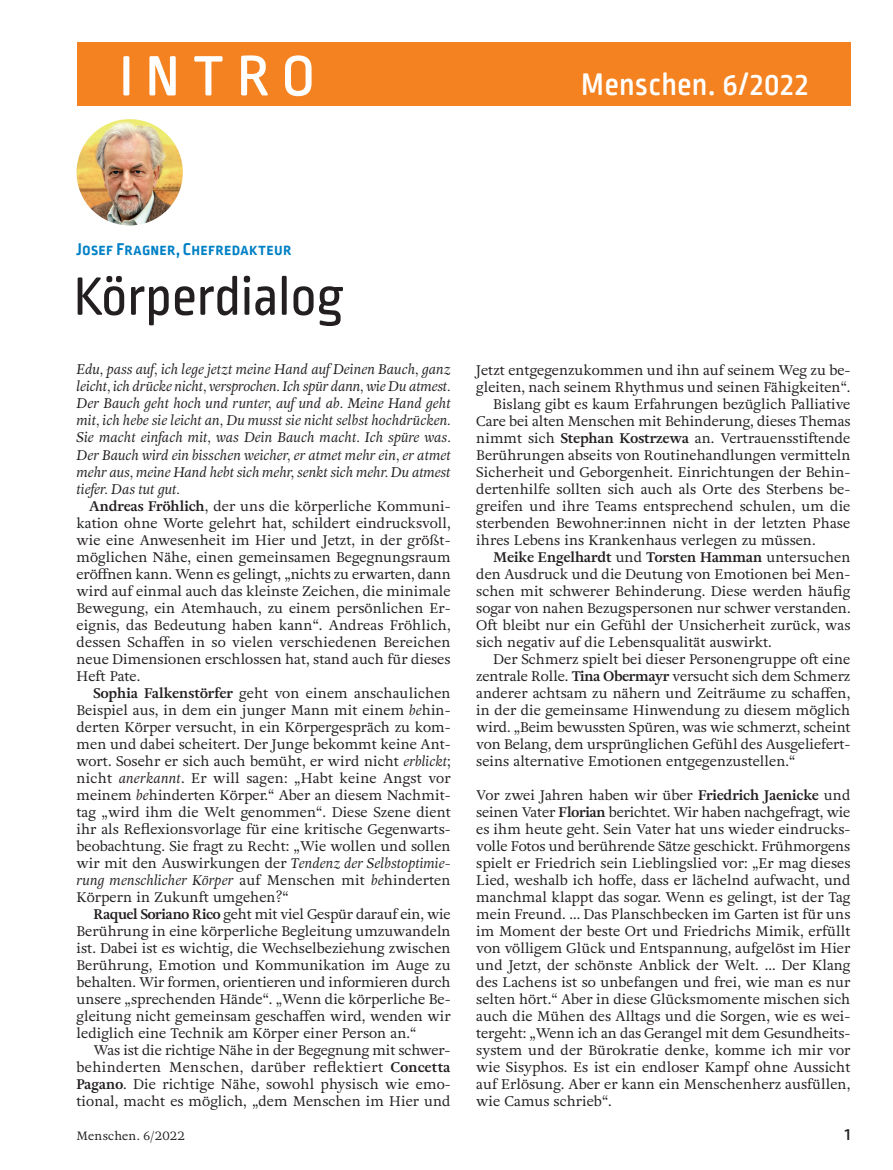
<style>
.page{position:relative;width:893px;height:1170px;background:#fff}
.page>*{position:absolute;margin:0;border:0;box-sizing:border-box;transform-origin:0 0}
.t1{font:500 60px "Ropa Soft Pro";letter-spacing:.21em;color:#fff}
.t2{font:57px "Ropa Soft Pro";letter-spacing:-.01em;color:#231f20}
.t3{font:500 33px "Ropa Soft Pro";letter-spacing:.01em;color:#fff}
.t4{font:700 18px "Ropa Soft SC Pro";letter-spacing:.01em;color:#0080c5}
.t5{font:500 18px "Ropa Soft Pro";color:#231f20}
.t6{font:13.8px/17px "Adriane Text";color:#231f20;text-align:justify}
.t7{font:italic 13.8px/17px "Adriane Text";letter-spacing:-.005em;color:#231f20;text-align:justify}
.t8{font:700 13.8px "Adriane Text";color:#231f20}
.t9{font:12px "Adriane Text";letter-spacing:.015em;color:#231f20}
.s1{font-weight:700}
.s2{font-style:italic}
.s3{font-weight:400}
</style>
<div class="page">
<div style="left:77px;top:43px;width:773px;height:63px;background:#f58220"></div>
<img style="left:77px;top:119px;width:106px;height:106px;border-radius:53px">
<h1 class="t1" style="left:119px;top:43px;width:197px">INTRO</h1>
<h3 class="t3" style="left:581px;top:66px;width:228px">Menschen. 6/2022</h3>
<h3 class="t4" style="left:77px;top:239px;width:216px">Josef Fragner, Chefredakteur</h3>
<h2 class="t2" style="left:73px;top:265px;width:272px">Körperdialog</h2>
<p class="t7" style="left:77px;top:361px;width:376px">Edu, pass auf, ich lege jetzt meine Hand auf Deinen Bauch, ganz leicht, ich drücke nicht, versprochen. Ich spür dann, wie Du atmest.<br>Der Bauch geht hoch und runter, auf und ab. Meine Hand geht mit, ich hebe sie leicht an, Du musst sie nicht selbst hochdrücken.<br>Sie macht einfach mit, was Dein Bauch macht. Ich spüre was.<br>Der Bauch wird ein bisschen weicher, er atmet mehr ein, er atmet mehr aus, meine Hand hebt sich mehr, senkt sich mehr. Du atmest tiefer. Das tut gut.</p>
<p class="t6" style="left:77px;top:497px;width:376px;text-indent:13px"><span class="s1">Andreas Fröhlich</span>, der uns die körperliche Kommuni&shy;kation ohne Worte gelehrt hat, schildert eindrucksvoll, wie eine Anwesenheit im Hier und Jetzt, in der größt&shy;möglichen Nähe, einen gemeinsamen Begegnungsraum eröffnen kann. Wenn es gelingt, „nichts zu erwarten, dann wird auf einmal auch das kleinste Zeichen, die minimale Bewegung, ein Atemhauch, zu einem persönlichen Er&shy;eignis, das Bedeutung haben kann“. Andreas Fröhlich, dessen Schaffen in so vielen verschiedenen Bereichen neue Dimensionen erschlossen hat, stand auch für dieses Heft Pate.</p>
<p class="t6" style="left:77px;top:684px;width:376px;text-indent:17px"><span class="s1">Sophia Falkenstörfer</span> geht von einem anschaulichen Beispiel aus, in dem ein junger Mann mit einem <span class="s2">be</span>hin&shy;derten Körper versucht, in ein Körpergespräch zu kom&shy;men und dabei scheitert. Der Junge bekommt keine Ant&shy;wort. Sosehr er sich auch bemüht, er wird nicht <span class="s2">erblickt</span>; nicht <span class="s2">anerkannt</span>. Er will sagen: „Habt keine Angst vor meinem <span class="s2">be</span>hinderten Körper.“ Aber an diesem Nachmit&shy;tag „wird ihm die Welt genommen“. Diese Szene dient ihr als Reflexionsvorlage für eine kritische Gegenwarts&shy;beobachtung. Sie fragt zu Recht: „Wie wollen und sollen wir mit den Auswirkungen der <span class="s2">Tendenz der Selbstoptimie&shy;rung menschlicher Körper</span> auf Menschen mit <span class="s2">be</span>hinderten Körpern in Zukunft umgehen?“</p>
<p class="t6" style="left:77px;top:905px;width:376px;text-indent:17px"><span class="s1">Raquel Soriano Rico</span> geht mit viel Gespür darauf ein, wie Berührung in eine körperliche Begleitung umzuwandeln ist. Dabei ist es wichtig, die Wechselbeziehung zwischen Berührung, Emotion und Kommunikation im Auge zu behalten. Wir formen, orientieren und informieren durch unsere „sprechenden Hände“. „Wenn die körperliche Be&shy;gleitung nicht gemeinsam geschaffen wird, wenden wir lediglich eine Technik am Körper einer Person an.“</p>
<p class="t6" style="left:77px;top:1041px;width:376px;text-indent:17px">Was ist die richtige Nähe in der Begegnung mit schwer&shy;behinderten Menschen, darüber reflektiert <span class="s1">Concetta Pagano</span>. Die richtige Nähe, sowohl physisch wie emo&shy;tional, macht es möglich, „dem Menschen im Hier und</p>
<p class="t6" style="left:476px;top:361px;width:376px">Jetzt entgegenzukommen und ihn auf seinem Weg zu be-</p>
<p class="t6" style="left:476px;top:378px;width:376px">gleiten, nach seinem Rhythmus und seinen Fähigkeiten“.</p>
<p class="t6" style="left:493px;top:395px;width:359px">Bislang gibt es kaum Erfahrungen bezüglich Palliative</p>
<p class="t6" style="left:476px;top:412px;width:376px">Care bei alten Menschen mit Behinderung, dieses Themas</p>
<p class="t6" style="left:476px;top:429px;width:376px">nimmt sich <span class="s1">Stephan Kostrzewa</span> an. Vertrauensstiftende</p>
<p class="t6" style="left:476px;top:446px;width:376px">Berührungen abseits von Routinehandlungen vermitteln</p>
<p class="t6" style="left:476px;top:463px;width:376px">Sicherheit und Geborgenheit. Einrichtungen der Behin-</p>
<p class="t6" style="left:476px;top:480px;width:376px">dertenhilfe sollten sich auch als Orte des Sterbens be-</p>
<p class="t6" style="left:476px;top:497px;width:376px">greifen und ihre Teams entsprechend schulen, um die</p>
<p class="t6" style="left:476px;top:514px;width:375px">sterbenden Bewohner:innen nicht in der letzten Phase</p>
<p class="t6" style="left:476px;top:531px;width:341px">ihres Lebens ins Krankenhaus verlegen zu müssen.</p>
<p class="t8" style="left:493px;top:547px;width:359px">Meike Engelhardt <span class="s3">und</span> Torsten Hamman <span class="s3">untersuchen</span></p>
<p class="t6" style="left:476px;top:565px;width:376px">den Ausdruck und die Deutung von Emotionen bei Men-</p>
<p class="t6" style="left:476px;top:582px;width:376px">schen mit schwerer Behinderung. Diese werden häufig</p>
<p class="t6" style="left:476px;top:599px;width:376px">sogar von nahen Bezugspersonen nur schwer verstanden.</p>
<p class="t6" style="left:476px;top:616px;width:376px">Oft bleibt nur ein Gefühl der Unsicherheit zurück, was</p>
<p class="t6" style="left:476px;top:633px;width:297px">sich negativ auf die Lebensqualität auswirkt.</p>
<p class="t6" style="left:493px;top:650px;width:359px">Der Schmerz spielt bei dieser Personengruppe oft eine</p>
<p class="t6" style="left:476px;top:667px;width:376px">zentrale Rolle. <span class="s1">Tina Obermayr</span> versucht sich dem Schmerz</p>
<p class="t6" style="left:476px;top:684px;width:376px">anderer achtsam zu nähern und Zeiträume zu schaffen,</p>
<p class="t6" style="left:476px;top:701px;width:376px">in der die gemeinsame Hinwendung zu diesem möglich</p>
<p class="t6" style="left:476px;top:718px;width:376px">wird. „Beim bewussten Spüren, was wie schmerzt, scheint</p>
<p class="t6" style="left:476px;top:735px;width:376px">von Belang, dem ursprünglichen Gefühl des Ausgeliefert-</p>
<p class="t6" style="left:476px;top:752px;width:321px">seins alternative Emotionen entgegenzustellen.“</p>
<p class="t6" style="left:476px;top:786px;width:376px">Vor zwei Jahren haben wir über <span class="s1">Friedrich Jaenicke</span> und seinen Vater <span class="s1">Florian</span> berichtet. Wir haben nachgefragt, wie es ihm heute geht. Sein Vater hat uns wieder eindrucks&shy;volle Fotos und berührende Sätze geschickt. Frühmorgens spielt er Friedrich sein Lieblingslied vor: „Er mag dieses Lied, weshalb ich hoffe, dass er lächelnd aufwacht, und manchmal klappt das sogar. Wenn es gelingt, ist der Tag mein Freund. … Das Planschbecken im Garten ist für uns im Moment der beste Ort und Friedrichs Mimik, erfüllt von völligem Glück und Entspannung, aufgelöst im Hier und Jetzt, der schönste Anblick der Welt. … Der Klang des Lachens ist so unbefangen und frei, wie man es nur selten hört.“ Aber in diese Glücksmomente mischen sich auch die Mühen des Alltags und die Sorgen, wie es wei&shy;tergeht: „Wenn ich an das Gerangel mit dem Gesundheits&shy;system und der Bürokratie denke, komme ich mir vor wie Sisyphos. Es ist ein endloser Kampf ohne Aussicht auf Erlösung. Aber er kann ein Menschenherz ausfüllen, wie Camus schrieb“.</p>
<p class="t9" style="left:77px;top:1127px;width:110px">Menschen. 6/2022</p>
<h3 class="t5" style="left:845px;top:1124px;width:7px">1</h3>
</div>
